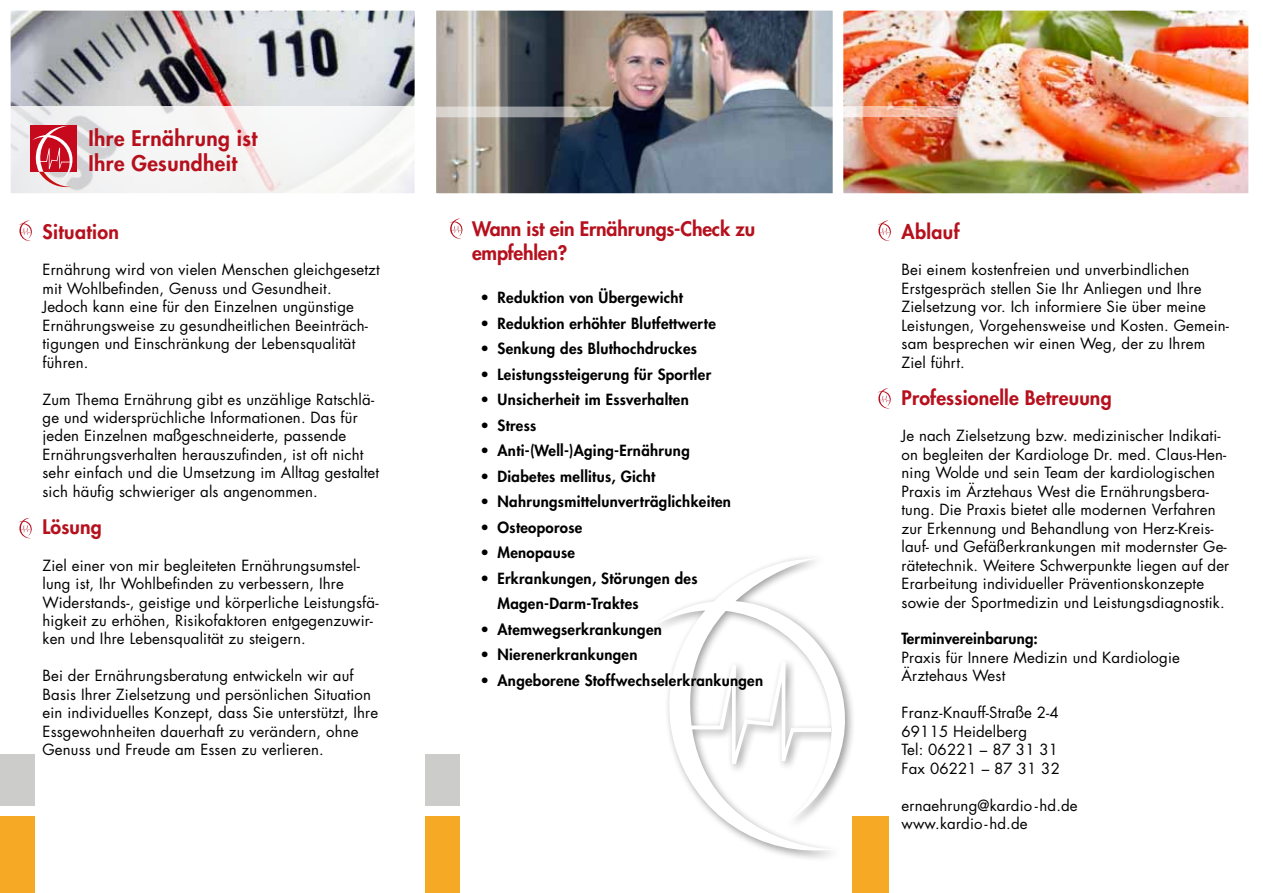
<style>
.page{position:relative;width:1263px;height:893px;background:#fff}
.page>*{position:absolute;margin:0;border:0;box-sizing:border-box;transform-origin:0 0}
.t1{font:800 21px/25.2px "Futura";letter-spacing:.02em;color:#b6101d}
.t2{font:800 19.5px "Futura";letter-spacing:.01em;color:#b6101d}
.t3{font:800 19.5px/24px "Futura";letter-spacing:-.01em;color:#b6101d}
.t4{font:15px/18.5px "Futura";letter-spacing:.01em;color:#000}
.t5{font:800 15px/25.5px "Futura";letter-spacing:.02em;color:#000}
</style>
<div class="page">
<div style="left:425px;top:816px;width:34px;height:77px;background:#f6a924"></div>
<div style="left:425px;top:755px;width:34px;height:51px;background:#ccccca"></div>
<div style="left:0;top:816px;width:34px;height:77px;background:#f6a924"></div>
<div style="left:0;top:755px;width:34px;height:51px;background:#ccccca"></div>
<div style="left:852px;top:816px;width:37px;height:77px;background:#f6a924"></div>
<img style="left:437px;top:12px;width:396px;height:180px">
<div style="left:425px;top:0;width:427px;height:204px;border:11px solid #fff"></div>
<img style="left:12px;top:12px;width:401px;height:95px">
<div style="left:0;top:0;width:425px;height:204px;border:11px solid #fff"></div>
<img style="left:845px;top:12px;width:402px;height:180px">
<div style="left:833px;top:0;width:426px;height:204px;border:11px solid #fff"></div>
<svg style="left:856px;top:107px;width:103px;height:10px"></svg>
<svg style="left:1190px;top:106px;width:69px;height:11px"></svg>
<svg style="left:0;top:107px;width:423px;height:97px;fill:#f5f5f5"></svg>
<svg style="left:432px;top:107px;width:180px;height:10px;background:#b1b1af"></svg>
<svg style="left:807px;top:107px;width:49px;height:10px"></svg>
<div style="left:648px;top:553px;width:208px;height:308px;background:#fff"></div>
<svg style="left:659px;top:558px;width:197px;height:301px"></svg>
<svg style="left:877px;top:388px;width:14px;height:21px"></svg>
<svg style="left:877px;top:220px;width:14px;height:22px"></svg>
<div style="left:30px;top:125px;width:47px;height:47px;background:#c6091d"></div>
<svg style="left:32px;top:126px;width:44px;height:62px"></svg>
<svg style="left:449px;top:218px;width:14px;height:21px"></svg>
<svg style="left:18px;top:518px;width:14px;height:21px"></svg>
<svg style="left:18px;top:220px;width:14px;height:22px"></svg>
<h1 class="t1" style="left:88px;top:125px;width:171px">Ihre Ernährung ist<br>Ihre Gesundheit</h1>
<h2 class="t2" style="left:43px;top:219px;width:78px">Situation</h2>
<p class="t4" style="left:43px;top:261px;width:339px">Ernährung wird von vielen Menschen gleichgesetzt mit Wohlbefinden, Genuss und Gesundheit.<br>Jedoch kann eine für den Einzelnen ungünstige Ernährungsweise zu gesundheitlichen Beeinträch&shy;tigungen und Einschränkung der Lebensqualität führen.</p>
<p class="t4" style="left:43px;top:390px;width:338px">Zum Thema Ernährung gibt es unzählige Ratschlä&shy;ge und widersprüchliche Informationen. Das für jeden Einzelnen maßgeschneiderte, passende Ernährungsverhalten herauszufinden, ist oft nicht sehr einfach und die Umsetzung im Alltag gestaltet sich häufig schwieriger als angenommen.</p>
<h2 class="t2" style="left:43px;top:514px;width:61px">Lösung</h2>
<p class="t4" style="left:43px;top:556px;width:337px">Ziel einer von mir begleiteten Ernährungsumstel&shy;lung ist, Ihr Wohlbefinden zu verbessern, Ihre Widerstands-, geistige und körperliche Leistungsfä&shy;higkeit zu erhöhen, Risikofaktoren entgegenzuwir&shy;ken und Ihre Lebensqualität zu steigern.</p>
<p class="t4" style="left:43px;top:667px;width:337px">Bei der Ernährungsberatung entwickeln wir auf Basis Ihrer Zielsetzung und persönlichen Situation ein individuelles Konzept, dass Sie unterstützt, Ihre Essgewohnheiten dauerhaft zu verändern, ohne Genuss und Freude am Essen zu verlieren.</p>
<h2 class="t3" style="left:472px;top:217px;width:285px">Wann ist ein Ernährungs-Check zu empfehlen?</h2>
<p class="t5" style="left:480px;top:285px;width:204px">• Reduktion von Übergewicht</p>
<p class="t5" style="left:480px;top:311px;width:237px">• Reduktion erhöhter Blutfettwerte</p>
<p class="t5" style="left:480px;top:336px;width:218px">• Senkung des Bluthochdruckes</p>
<p class="t5" style="left:480px;top:362px;width:232px">• Leistungssteigerung für Sportler</p>
<p class="t5" style="left:480px;top:387px;width:210px">• Unsicherheit im Essverhalten</p>
<p class="t5" style="left:480px;top:413px;width:57px">• Stress</p>
<p class="t5" style="left:480px;top:438px;width:211px">• Anti-(Well-)Aging-Ernährung</p>
<p class="t5" style="left:480px;top:464px;width:176px">• Diabetes mellitus, Gicht</p>
<p class="t5" style="left:480px;top:489px;width:252px">• Nahrungsmittelunverträglichkeiten</p>
<p class="t5" style="left:480px;top:515px;width:103px">• Osteoporose</p>
<p class="t5" style="left:480px;top:540px;width:96px">• Menopause</p>
<p class="t5" style="left:497px;top:566px;width:201px;text-indent:-17px">• Erkrankungen, Störungen des<br>Magen-Darm-Traktes</p>
<p class="t5" style="left:480px;top:617px;width:183px">• Atemwegserkrankungen</p>
<p class="t5" style="left:480px;top:642px;width:158px">• Nierenerkrankungen</p>
<p class="t5" style="left:480px;top:668px;width:284px">• Angeborene Stoffwechselerkrankungen</p>
<h2 class="t2" style="left:901px;top:219px;width:60px">Ablauf</h2>
<p class="t4" style="left:901px;top:261px;width:329px">Bei einem kostenfreien und unverbindlichen Erstgespräch stellen Sie Ihr Anliegen und Ihre Zielsetzung vor. Ich informiere Sie über meine Leistungen, Vorgehensweise und Kosten. Gemein&shy;sam besprechen wir einen Weg, der zu Ihrem Ziel führt.</p>
<h2 class="t2" style="left:901px;top:385px;width:212px">Professionelle Betreuung</h2>
<p class="t4" style="left:901px;top:427px;width:329px">Je nach Zielsetzung bzw. medizinischer Indikati&shy;on begleiten der Kardiologe Dr. med. Claus-Hen&shy;ning Wolde und sein Team der kardiologischen Praxis im Ärztehaus West die Ernährungsbera&shy;tung. Die Praxis bietet alle modernen Verfahren zur Erkennung und Behandlung von Herz-Kreis&shy;lauf- und Gefäßerkrankungen mit modernster Ge&shy;rätetechnik. Weitere Schwerpunkte liegen auf der Erarbeitung individueller Präventionskonzepte sowie der Sportmedizin und Leistungsdiagnostik.</p>
<p class="t5" style="left:901px;top:626px;width:138px">Terminvereinbarung:</p>
<p class="t4" style="left:901px;top:648px;width:280px">Praxis für Innere Medizin und Kardiologie<br>Ärztehaus West</p>
<p class="t4" style="left:901px;top:704px;width:160px">Franz-Knauff-Straße 2-4<br>69115 Heidelberg<br>Tel: 06221 – 87 31 31<br>Fax 06221 – 87 31 32</p>
<p class="t4" style="left:901px;top:796px;width:178px">ernaehrung@kardio -hd.de www.kardio-hd.de</p>
</div>
